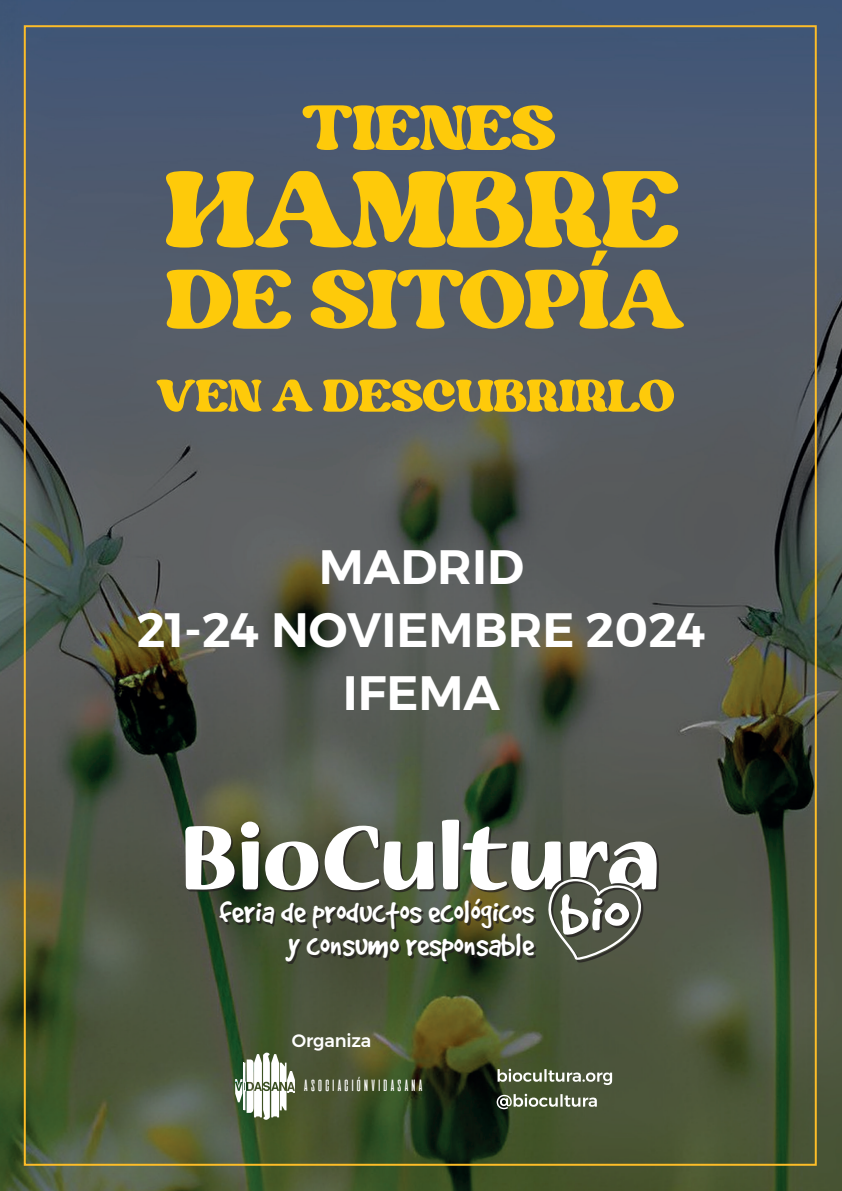
<style>
.page{position:relative;width:842px;height:1191px;background:#fff}
.page>*{position:absolute;margin:0;border:0;box-sizing:border-box;transform-origin:0 0}
.t1{font:152.3px "Margin DEMO";color:#feca0a}
.t2{font:117.6px "Margin DEMO";color:#feca0a}
.t3{font:88.9px "Margin DEMO";color:#feca0a}
.t4{font:600 50.5px "Poppins";color:#feca0a;scale:1.5 1}
.t5{font:600 48px/63px "Montserrat";color:#fff;text-align:center}
.t6{font:35.4px/33px "Good Dog";color:#fff;text-align:right}
.t7{font:500 17.8px "Montserrat";letter-spacing:-.01em;color:#fff}
.t8{font:16.2px "aliensandcows";color:#fff}
</style>
<div class="page">
<img style="left:0;top:0;width:842px;height:1191px">
<svg style="left:497px;top:1093px;width:100px;height:16px"></svg>
<svg style="left:498px;top:1068px;width:114px;height:17px"></svg>
<svg style="left:235px;top:1052px;width:60px;height:67px"></svg>
<div style="left:187px;top:821px;width:472px;height:142px;background:#231f20;opacity:.75"></div>
<svg style="left:185px;top:826px;width:50px;height:63px"></svg>
<svg style="left:265px;top:841px;width:53px;height:49px"></svg>
<svg style="left:325px;top:825px;width:109px;height:65px"></svg>
<svg style="left:241px;top:841px;width:18px;height:48px"></svg>
<div style="left:241px;top:821px;width:18px;height:17px;background:#fff;border-radius:50%"></div>
<svg style="left:442px;top:819px;width:215px;height:140px"></svg>
<svg style="left:156px;top:379px;width:518px;height:33px;background:#b39833"></svg>
<h3 class="t3" style="left:303px;top:71px;width:254px">TIENES</h3>
<h1 class="t1" style="left:166px;top:113px;width:515px">HAMBRE</h1>
<h2 class="t2" style="left:167px;top:224px;width:519px">DE SITOPIA</h2>
<h3 class="t4" style="left:590px;top:211px;width:14px">,</h3>
<h3 class="t5" style="left:137px;top:536px;width:571px">MADRID<br>21-24 NOVIEMBRE 2024<br>IFEMA</h3>
<p class="t6" style="left:219px;top:895px;width:317px">feria de productos ecológicos y consumo responsable</p>
<p class="t7" style="left:292px;top:1026px;width:81px">Organiza</p>
<p class="t8" style="left:303px;top:1077px;width:123px">ASOCIACIÓNVIDASANA</p>
</div>
